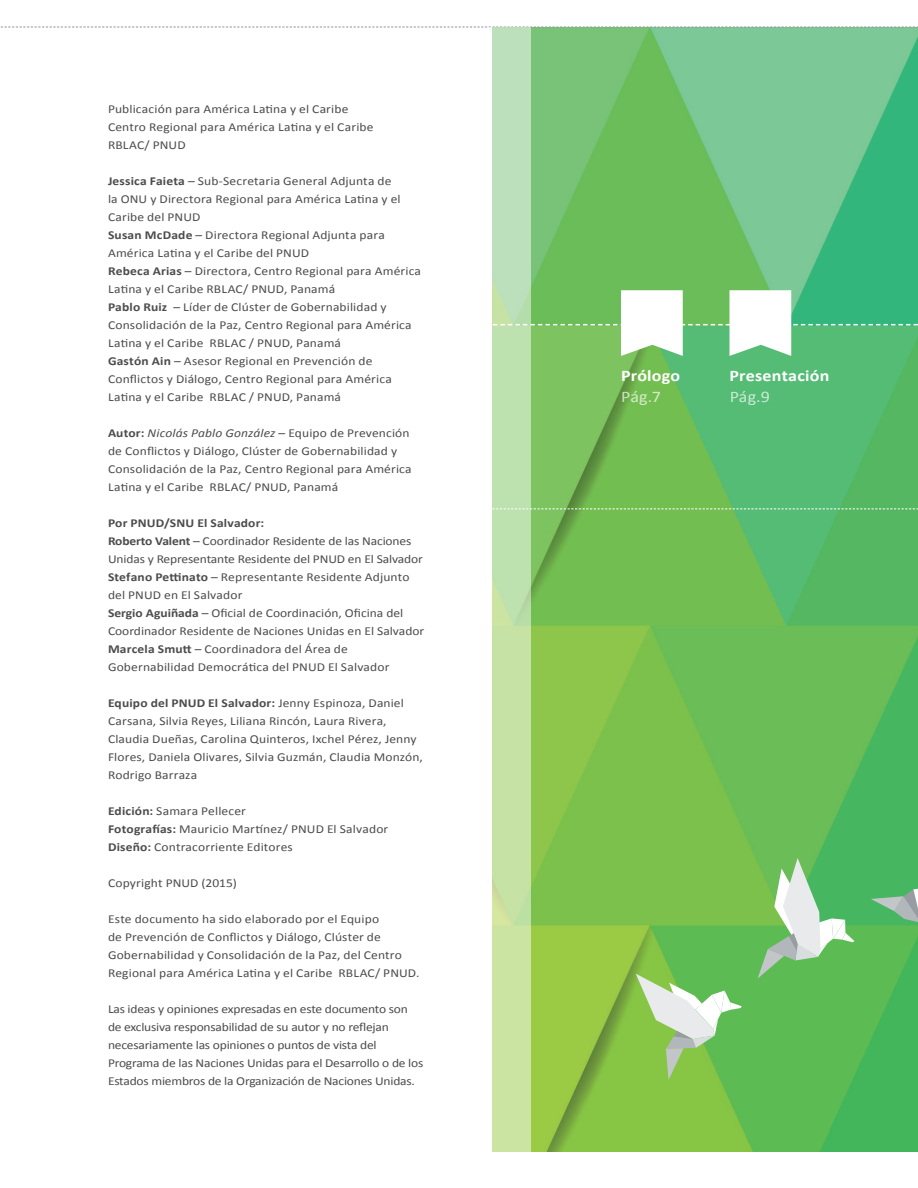
<style>
.page{position:relative;width:918px;height:1188px;background:#fff}
.page>*{position:absolute;margin:0;border:0;box-sizing:border-box;transform-origin:0 0}
.t1{font:700 16.2px "Calibri";letter-spacing:.015em;color:#fff;scale:1.11 1}
.t2{font:16.2px "Calibri";letter-spacing:.01em;color:#fff;scale:1.11 1}
.t3{font:12.15px/18px "Calibri";letter-spacing:.01em;color:#4b4c4d;scale:1.11 1}
.t4{font:12.15px/18px "Calibri";letter-spacing:-.015em;color:#4b4c4d;scale:1.11 1}
.s1{font-weight:700}
.s2{font-style:italic}
</style>
<div class="page">
<img style="left:531px;top:28px;width:387px;height:1124px">
<svg style="left:0;top:27px;width:918px;height:1px"></svg>
<svg style="left:758px;top:858px;width:96px;height:120px"></svg>
<svg style="left:636px;top:974px;width:106px;height:105px"></svg>
<svg style="left:871px;top:889px;width:47px;height:33px"></svg>
<svg style="left:488px;top:27px;width:43px;height:1125px"></svg>
<svg style="left:488px;top:290px;width:430px;height:66px"></svg>
<svg style="left:488px;top:508px;width:430px;height:1px"></svg>
<p class="t3" style="left:108px;top:100px;width:241px">Publicación para América Latina y el Caribe<br>Centro Regional para América Latina y el Caribe<br>RBLAC/ PNUD</p>
<p class="t3" style="left:108px;top:172px;width:284px"><span class="s1">Jessica Faieta</span> – Sub-Secretaria General Adjunta de<br>la ONU y Directora Regional para América Latina y el Caribe del PNUD<br><span class="s1">Susan McDade</span> – Directora Regional Adjunta para América Latina y el Caribe del PNUD<br><span class="s1">Rebeca Arias</span> – Directora, Centro Regional para América Latina y el Caribe RBLAC/ PNUD, Panamá<br><span class="s1">Pablo Ruiz</span> – Líder de Clúster de Gobernabilidad y Consolidación de la Paz, Centro Regional para América Latina y el Caribe RBLAC / PNUD, Panamá<br><span class="s1">Gastón Ain</span> – Asesor Regional en Prevención de Conflictos y Diálogo, Centro Regional para América Latina y el Caribe RBLAC / PNUD, Panamá</p>
<p class="t3" style="left:108px;top:424px;width:275px"><span class="s1">Autor:</span> <span class="s2">Nicolás Pablo González</span> – Equipo de Prevención de Conflictos y Diálogo, Clúster de Gobernabilidad y Consolidación de la Paz, Centro Regional para América Latina y el Caribe RBLAC/ PNUD, Panamá</p>
<p class="t3" style="left:108px;top:514px;width:286px"><span class="s1">Por PNUD/SNU El Salvador:<br>Roberto Valent</span> – Coordinador Residente de las Naciones Unidas y Representante Residente del PNUD en El Salvador <span class="s1">Stefano Pettinato</span> – Representante Residente Adjunto del PNUD en El Salvador<br><span class="s1">Sergio Aguiñada</span> – Oficial de Coordinación, Oficina del Coordinador Residente de Naciones Unidas en El Salvador <span class="s1">Marcela Smutt</span> – Coordinadora del Área de Gobernabilidad Democrática del PNUD El Salvador</p>
<p class="t3" style="left:108px;top:694px;width:285px"><span class="s1">Equipo del PNUD El Salvador:</span> Jenny Espinoza, Daniel Carsana, Silvia Reyes, Liliana Rincón, Laura Rivera, Claudia Dueñas, Carolina Quinteros, Ixchel Pérez, Jenny Flores, Daniela Olivares, Silvia Guzmán, Claudia Monzón, Rodrigo Barraza</p>
<p class="t3" style="left:108px;top:802px;width:254px"><span class="s1">Edición:</span> Samara Pellecer<br><span class="s1">Fotografías:</span> Mauricio Martínez/ PNUD El Salvador<br><span class="s1">Diseño:</span> Contracorriente Editores</p>
<p class="t3" style="left:108px;top:874px;width:118px">Copyright PNUD (2015)</p>
<p class="t3" style="left:108px;top:910px;width:282px">Este documento ha sido elaborado por el Equipo<br>de Prevención de Conflictos y Diálogo, Clúster de Gobernabilidad y Consolidación de la Paz, del Centro Regional para América Latina y el Caribe RBLAC/ PNUD.</p>
<p class="t4" style="left:108px;top:1000px;width:286px">Las ideas y opiniones expresadas en este documento son de exclusiva responsabilidad de su autor y no reflejan necesariamente las opiniones o puntos de vista del Programa de las Naciones Unidas para el Desarrollo o de los Estados miembros de la Organización de Naciones Unidas.</p>
<h1 class="t1" style="left:621px;top:365px;width:55px">Prólogo</h1>
<h1 class="t1" style="left:729px;top:365px;width:92px">Presentación</h1>
<h1 class="t2" style="left:621px;top:386px;width:38px">Pág.7</h1>
<h1 class="t2" style="left:729px;top:386px;width:38px">Pág.9</h1>
</div>
